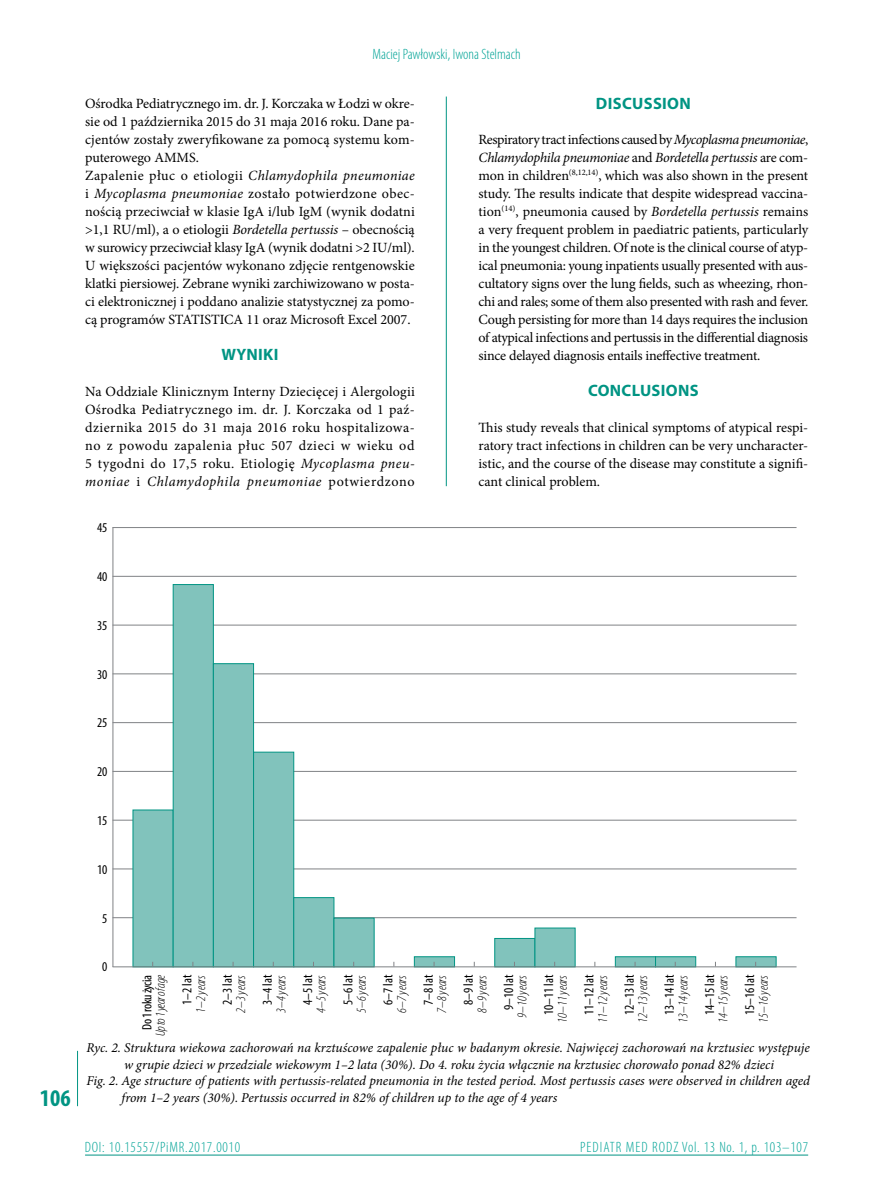
<style>
.page{position:relative;width:872px;height:1191px;background:#fff}
.page>*{position:absolute;margin:0;border:0;box-sizing:border-box;transform-origin:0 0}
.t1{font:700 condensed 24px "Myriad Pro";color:#009483}
.t2{font:700 16.5px "Myriad Pro";letter-spacing:.02em;color:#009483}
.t3{font:300 condensed 15px "Myriad Pro";letter-spacing:.05em;color:#00a396}
.t4{font:300 condensed 15px "Myriad Pro";color:#00a396}
.t5{font:14.1px/18px "Minion Pro";letter-spacing:-.005em;color:#000;text-align:justify}
.t6{font:italic 13.5px "Minion Pro";letter-spacing:-.005em;color:#000}
.t7{font:italic 300 condensed 13.5px "Myriad Pro";color:#000}
.t8{font:condensed 13.5px "Myriad Pro";color:#000}
.t9{font:condensed 13.5px "Myriad Pro";letter-spacing:-.035em;color:#000}
.s1{font-style:italic}
</style>
<div class="page">
<hr style="left:77px;top:1050px;width:1px;height:56px;background:#009483">
<hr style="left:85px;top:1154px;width:723px;height:1px;background:#009483">
<hr style="left:113px;top:527px;width:683px;height:1px;background:#808285">
<hr style="left:113px;top:576px;width:683px;height:1px;background:#808285">
<hr style="left:113px;top:624px;width:683px;height:1px;background:#808285">
<hr style="left:113px;top:673px;width:683px;height:1px;background:#808285">
<hr style="left:113px;top:722px;width:683px;height:1px;background:#808285">
<hr style="left:113px;top:771px;width:683px;height:1px;background:#808285">
<hr style="left:113px;top:819px;width:683px;height:1px;background:#808285">
<hr style="left:113px;top:868px;width:683px;height:1px;background:#808285">
<hr style="left:113px;top:917px;width:683px;height:1px;background:#808285">
<div style="left:133px;top:809px;width:40px;height:158px;background:#81c3bc;border:1px solid #009483"></div>
<div style="left:173px;top:584px;width:41px;height:383px;background:#81c3bc;border:1px solid #009483"></div>
<div style="left:213px;top:663px;width:41px;height:304px;background:#81c3bc;border:1px solid #009483"></div>
<div style="left:253px;top:751px;width:41px;height:216px;background:#81c3bc;border:1px solid #009483"></div>
<div style="left:293px;top:897px;width:41px;height:70px;background:#81c3bc;border:1px solid #009483"></div>
<div style="left:333px;top:917px;width:41px;height:50px;background:#81c3bc;border:1px solid #009483"></div>
<div style="left:414px;top:956px;width:41px;height:11px;background:#81c3bc;border:1px solid #009483"></div>
<div style="left:494px;top:938px;width:41px;height:29px;background:#81c3bc;border:1px solid #009483"></div>
<div style="left:534px;top:927px;width:41px;height:40px;background:#81c3bc"></div>
<div style="left:615px;top:956px;width:41px;height:11px;background:#81c3bc;border:1px solid #009483"></div>
<div style="left:655px;top:956px;width:41px;height:11px;background:#81c3bc;border:1px solid #009483"></div>
<div style="left:735px;top:956px;width:41px;height:11px;background:#81c3bc;border:1px solid #009483"></div>
<hr style="left:113px;top:966px;width:683px;height:1px;background:#808285">
<hr style="left:113px;top:527px;width:1px;height:440px;background:#808285">
<hr style="left:446px;top:97px;width:1px;height:389px;background:#009483">
<h1 class="t1" style="left:40px;top:1083px;width:32px">106</h1>
<p class="t4" style="left:372px;top:45px;width:150px">Maciej Pawłowski, Iwona Stelmach</p>
<p class="t5" style="left:85px;top:95px;width:331px;text-align:left">Ośrodka Pediatrycznego im. dr. J. Korczaka w Łodzi w okre&shy;sie od 1 października 2015 do 31 maja 2016 roku. Dane pa&shy;cjentów zostały zweryfikowane za pomocą systemu kom&shy;puterowego AMMS.<br>Zapalenie płuc o etiologii <span class="s1">Chlamydophila pneumoniae </span>i <span class="s1">Mycoplasma pneumoniae</span> zostało potwierdzone obec&shy;nością przeciwciał w klasie IgA i/lub IgM (wynik dodatni &gt;1,1 RU/ml), a o etiologii <span class="s1">Bordetella pertussis</span> – obecnością w surowicy przeciwciał klasy IgA (wynik dodatni &gt;2 IU/ml).<br>U większości pacjentów wykonano zdjęcie rentgenowskie klatki piersiowej. Zebrane wyniki zarchiwizowano w posta&shy;ci elektronicznej i poddano analizie statystycznej za pomo&shy;cą programów STATISTICA 11 oraz Microsoft Excel 2007.</p>
<p class="t2" style="left:221px;top:344px;width:58px">WYNIKI</p>
<p class="t5" style="left:85px;top:383px;width:331px">Na Oddziale Klinicznym Interny Dziecięcej i Alergologii Ośrodka Pediatrycznego im. dr. J. Korczaka od 1 paź&shy;dziernika 2015 do 31 maja 2016 roku hospitalizowa&shy;no z powodu zapalenia płuc 507 dzieci w wieku od 5 tygodni do 17,5 roku. Etiologię <span class="s1">Mycoplasma pneu&shy;moniae</span> i <span class="s1">Chlamydophila pneumoniae</span> potwierdzono</p>
<p class="t8" style="left:97px;top:520px;width:12px">45</p>
<p class="t8" style="left:97px;top:568px;width:12px">40</p>
<p class="t8" style="left:97px;top:617px;width:12px">35</p>
<p class="t8" style="left:97px;top:666px;width:12px">30</p>
<p class="t8" style="left:97px;top:715px;width:12px">25</p>
<p class="t8" style="left:97px;top:763px;width:12px">20</p>
<p class="t8" style="left:97px;top:812px;width:12px">15</p>
<p class="t8" style="left:97px;top:861px;width:12px">10</p>
<p class="t8" style="left:102px;top:910px;width:7px">5</p>
<p class="t8" style="left:102px;top:958px;width:7px">0</p>
<p class="t2" style="left:596px;top:93px;width:96px">DISCUSSION</p>
<p class="t5" style="left:478px;top:131px;width:331px">Respiratory tract infections caused by <span class="s1">Mycoplasma pneumoniae</span>, <span class="s1">Chlamydophila pneumoniae</span> and <span class="s1">Bordetella pertussis</span> are com&shy;mon in children<sup>(8,12,14)</sup>, which was also shown in the present study. The results indicate that despite widespread vaccina&shy;tion<sup>(14)</sup>, pneumonia caused by <span class="s1">Bordetella pertussis</span> remains a very frequent problem in paediatric patients, particularly in the youngest children. Of note is the clinical course of atyp&shy;ical pneumonia: young inpatients usually presented with aus&shy;cultatory signs over the lung fields, such as wheezing, rhon&shy;chi and rales; some of them also presented with rash and fever.<br>Cough persisting for more than 14 days requires the inclusion of atypical infections and pertussis in the differential diagnosis since delayed diagnosis entails ineffective treatment.</p>
<p class="t2" style="left:588px;top:380px;width:112px">CONCLUSIONS</p>
<p class="t5" style="left:478px;top:419px;width:331px">This study reveals that clinical symptoms of atypical respi&shy;ratory tract infections in children can be very uncharacter&shy;istic, and the course of the disease may constitute a signifi&shy;cant clinical problem.</p>
<p class="t9" style="left:139px;top:1030px;width:57px;rotate:-90deg">Do 1 roku życia</p>
<p class="t7" style="left:152px;top:1036px;width:63px;rotate:-90deg">Up to 1 year ofage</p>
<p class="t8" style="left:179px;top:1005px;width:32px;rotate:-90deg">1–2 lat</p>
<p class="t7" style="left:193px;top:1013px;width:40px;rotate:-90deg">1–2 years</p>
<p class="t8" style="left:219px;top:1005px;width:32px;rotate:-90deg">2–3 lat</p>
<p class="t7" style="left:233px;top:1013px;width:40px;rotate:-90deg">2–3 years</p>
<p class="t8" style="left:259px;top:1005px;width:32px;rotate:-90deg">3–4 lat</p>
<p class="t7" style="left:273px;top:1013px;width:40px;rotate:-90deg">3–4 years</p>
<p class="t8" style="left:299px;top:1005px;width:32px;rotate:-90deg">4–5 lat</p>
<p class="t7" style="left:313px;top:1013px;width:40px;rotate:-90deg">4–5 years</p>
<p class="t8" style="left:340px;top:1005px;width:32px;rotate:-90deg">5–6 lat</p>
<p class="t7" style="left:353px;top:1013px;width:40px;rotate:-90deg">5–6 years</p>
<p class="t8" style="left:380px;top:1005px;width:32px;rotate:-90deg">6–7 lat</p>
<p class="t7" style="left:393px;top:1013px;width:40px;rotate:-90deg">6–7 years</p>
<p class="t8" style="left:420px;top:1005px;width:32px;rotate:-90deg">7–8 lat</p>
<p class="t7" style="left:434px;top:1013px;width:40px;rotate:-90deg">7–8 years</p>
<p class="t8" style="left:460px;top:1005px;width:32px;rotate:-90deg">8–9 lat</p>
<p class="t7" style="left:474px;top:1013px;width:40px;rotate:-90deg">8–9 years</p>
<p class="t8" style="left:500px;top:1010px;width:37px;rotate:-90deg">9–10 lat</p>
<p class="t7" style="left:514px;top:1017px;width:45px;rotate:-90deg">9–10 years</p>
<p class="t8" style="left:540px;top:1015px;width:42px;rotate:-90deg">10–11 lat</p>
<p class="t7" style="left:554px;top:1022px;width:49px;rotate:-90deg">10–11 years</p>
<p class="t8" style="left:581px;top:1015px;width:42px;rotate:-90deg">11–12 lat</p>
<p class="t7" style="left:594px;top:1022px;width:49px;rotate:-90deg">11–12 years</p>
<p class="t8" style="left:621px;top:1015px;width:42px;rotate:-90deg">12–13 lat</p>
<p class="t7" style="left:635px;top:1022px;width:49px;rotate:-90deg">12–13 years</p>
<p class="t8" style="left:661px;top:1015px;width:42px;rotate:-90deg">13–14 lat</p>
<p class="t7" style="left:675px;top:1022px;width:49px;rotate:-90deg">13–14 years</p>
<p class="t8" style="left:701px;top:1015px;width:42px;rotate:-90deg">14–15 lat</p>
<p class="t7" style="left:715px;top:1022px;width:49px;rotate:-90deg">14–15 years</p>
<p class="t8" style="left:741px;top:1015px;width:42px;rotate:-90deg">15–16 lat</p>
<p class="t7" style="left:755px;top:1022px;width:49px;rotate:-90deg">15–16 years</p>
<p class="t6" style="left:87px;top:1038px;width:724px">Ryc. 2. Struktura wiekowa zachorowań na krztuścowe zapalenie płuc w badanym okresie. Najwięcej zachorowań na krztusiec występuje</p>
<p class="t6" style="left:124px;top:1055px;width:651px">w grupie dzieci w przedziale wiekowym 1–2 lata (30%). Do 4. roku życia włącznie na krztusiec chorowało ponad 82% dzieci</p>
<p class="t6" style="left:87px;top:1071px;width:725px">Fig. 2. Age structure of patients with pertussis-related pneumonia in the tested period. Most pertussis cases were observed in children aged</p>
<p class="t6" style="left:122px;top:1088px;width:437px">from 1–2 years (30%). Pertussis occurred in 82% of children up to the age of 4 years</p>
<p class="t3" style="left:85px;top:1138px;width:157px">DOI: 10.15557/PiMR.2017.0010</p>
<p class="t3" style="left:580px;top:1138px;width:229px">PEDIATR MED RODZ Vol. 13 No. 1, p. 103–107</p>
</div>
